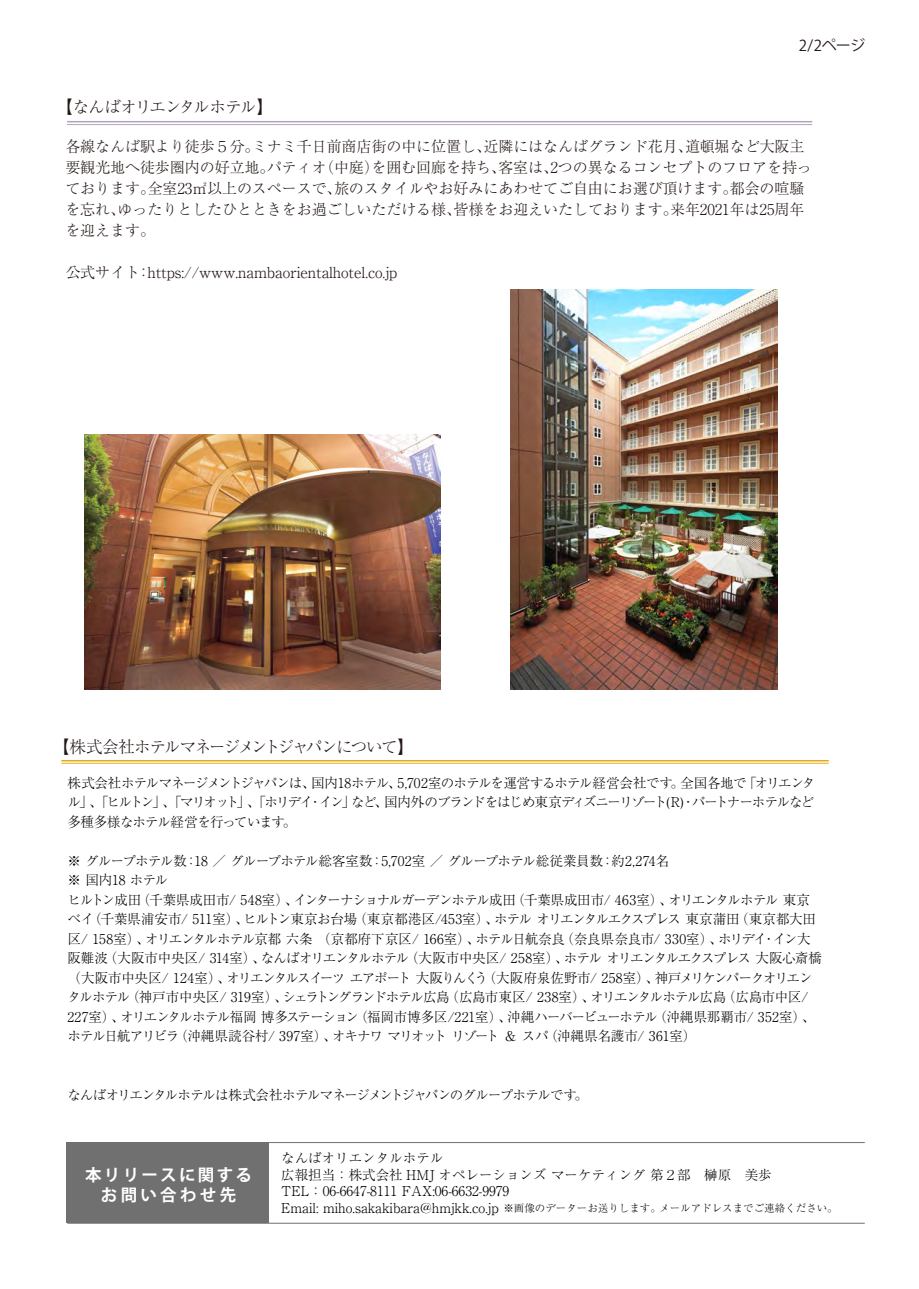
<style>
.page{position:relative;width:919px;height:1289px;background:#fff}
.page>*{position:absolute;margin:0;border:0;box-sizing:border-box;transform-origin:0 0}
.t1{font:300 16.5px "Ryumin Pr 6 N";letter-spacing:-.1em;color:#231815}
.t2{font:700 16.5px/20px "Koz Go Pr 6 N";letter-spacing:.14em;color:#fff;text-align:center}
.t3{font:300 16.5px "Ryumin Pr 6 N";letter-spacing:-.07em;color:#231815}
.t4{font:300 15px/21px "Ryumin Pr 6 N";letter-spacing:-.005em;color:#231815}
.t5{font:15px "Koz Go Pr 6 N";color:#231815}
.t6{font:300 13.5px/19.5px "Ryumin Pr 6 N";letter-spacing:-.035em;color:#000;text-align:justify}
.t7{font:300 13.5px/16.5px "Ryumin Pr 6 N";color:#000}
.t8{font:300 13.5px "Ryumin Pr 6 N";letter-spacing:-.08em;color:#000}
.s1{font-size:10.5px}
</style>
<div class="page">
<hr style="left:61px;top:760px;width:767px;height:1px;background:#e0aa1d">
<hr style="left:61px;top:762px;width:767px;height:1px;background:#e9af11">
<hr style="left:67px;top:1142px;width:797px;height:1px;background:#717071">
<hr style="left:67px;top:1222px;width:797px;height:1px;background:#717071">
<div style="left:66px;top:1142px;width:202px;height:81px;background:#717071"></div>
<hr style="left:67px;top:121px;width:745px;height:1px;background:#b2a3bc">
<hr style="left:67px;top:124px;width:745px;height:1px;background:#b2a3bc">
<img style="left:84px;top:434px;width:356px;height:255px">
<img style="left:510px;top:289px;width:267px;height:400px">
<p class="t5" style="left:798px;top:37px;width:68px">2/2ページ</p>
<p class="t3" style="left:56px;top:94px;width:219px">【なんばオリエンタルホテル】</p>
<p class="t4" style="left:65px;top:134px;width:748px">各線なんば駅より徒歩５分。ミナミ千日前商店街の中に位置し、近隣にはなんばグランド花月、道頓堀など大阪主要観光地へ徒歩圏内の好立地。パティオ（中庭）を囲む回廊を持ち、客室は、2つの異なるコンセプトのフロアを持っております。全室23㎡以上のスペースで、旅のスタイルやお好みにあわせてご自由にお選び頂けます。都会の喧騒を忘れ、ゆったりとしたひとときをお過ごしいただける様、皆様をお迎えいたしております。来年2021年は25周年を迎えます。</p>
<p class="t4" style="left:65px;top:260px;width:333px">公式サイト：https://www.nambaorientalhotel.co.jp</p>
<p class="t1" style="left:53px;top:734px;width:362px">【株式会社ホテルマネージメントジャパンについて】</p>
<p class="t6" style="left:67px;top:772px;width:749px">株式会社ホテルマネージメントジャパンは、国内18ホテル、5,702室のホテルを運営するホテル経営会社です。全国各地で「オリエンタル」、「ヒルトン」、「マリオット」、「ホリデイ・イン」など、国内外のブランドをはじめ東京ディズニーリゾート(R)・パートナーホテルなど多種多様なホテル経営を行っています。</p>
<p class="t6" style="left:67px;top:850px;width:756px;text-align:left">※ グループホテル数：18 ／ グループホテル総客室数：5,702室 ／ グループホテル総従業員数：約2,274名<br>※ 国内18 ホテル<br>ヒルトン成田（千葉県成田市/ 548室）、インターナショナルガーデンホテル成田（千葉県成田市/ 463室）、オリエンタルホテル 東京ベイ（千葉県浦安市/ 511室）、ヒルトン東京お台場（東京都港区/453室）、ホテル オリエンタルエクスプレス 東京蒲田（東京都大田区/ 158室）、オリエンタルホテル京都 六条 （京都府下京区/ 166室）、ホテル日航奈良（奈良県奈良市/ 330室）、ホリデイ・イン大阪難波（大阪市中央区/ 314室）、なんばオリエンタルホテル（大阪市中央区/ 258室）、ホテル オリエンタルエクスプレス 大阪心斎橋（大阪市中央区/ 124室）、オリエンタルスイーツ エアポート 大阪りんくう（大阪府泉佐野市/ 258室）、神戸メリケンパークオリエンタルホテル（神戸市中央区/ 319室）、シェラトングランドホテル広島（広島市東区/ 238室）、オリエンタルホテル広島（広島市中区/ 227室）、オリエンタルホテル福岡 博多ステーション（福岡市博多区/221室）、沖縄ハーバービューホテル（沖縄県那覇市/ 352室）、ホテル日航アリビラ（沖縄県読谷村/ 397室）、オキナワ マリオット リゾート ＆ スパ（沖縄県名護市/ 361室）</p>
<p class="t8" style="left:67px;top:1084px;width:522px">なんばオリエンタルホテルは株式会社ホテルマネージメントジャパンのグループホテルです。</p>
<p class="t2" style="left:85px;top:1165px;width:168px">本リリースに関するお問い合わせ先</p>
<p class="t7" style="left:281px;top:1149px;width:558px">なんばオリエンタルホテル　<br>広報担当：株式会社 HMJ オペレーションズ マーケティング 第２部　榊原　美歩<br>TEL：06-6647-8111 FAX:06-6632-9979<br>Email: miho.sakakibara@hmjkk.co.jp <span class="s1">※画像のデーターお送りします。メールアドレスまでご連絡ください。</span></p>
</div>
